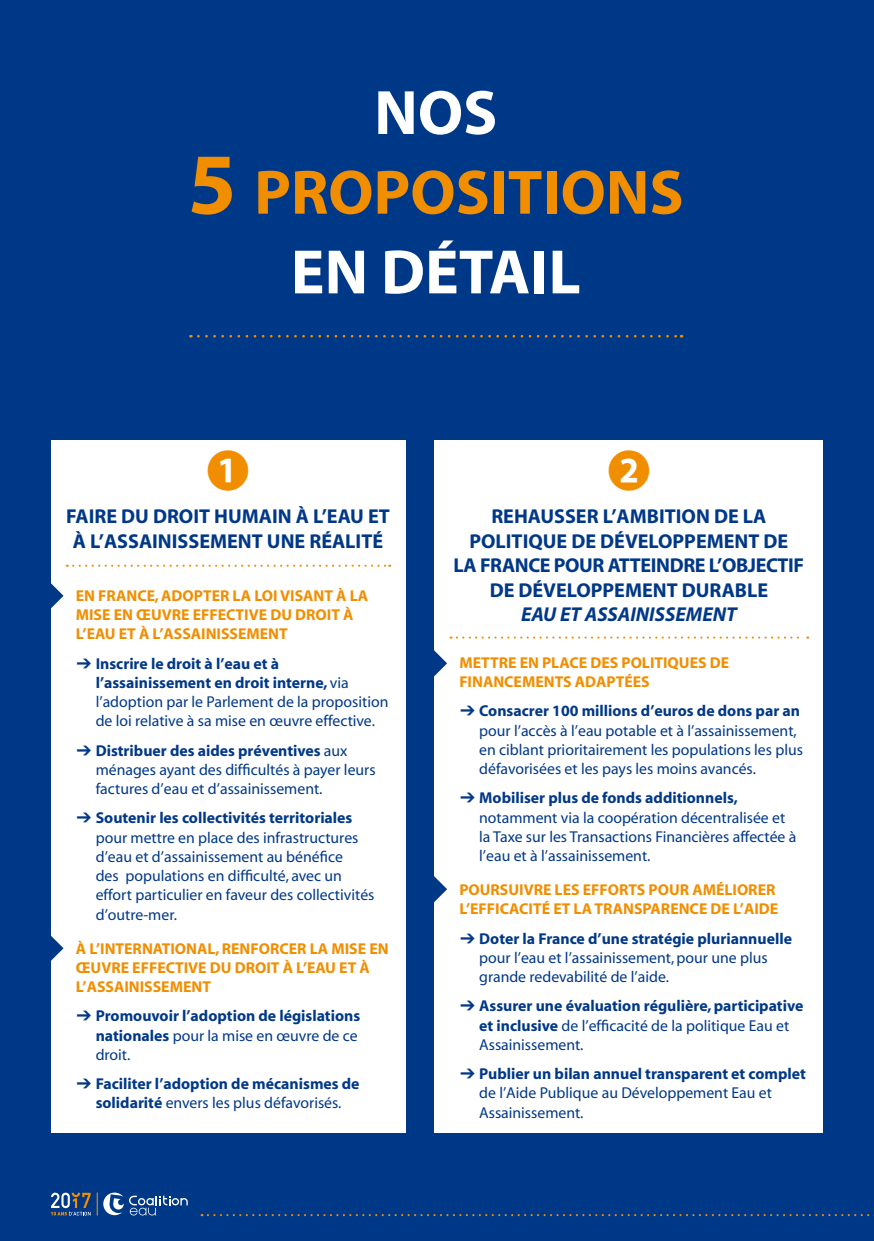
<style>
.page{position:relative;width:874px;height:1241px;background:#fff}
.page>*{position:absolute;margin:0;border:0;box-sizing:border-box;transform-origin:0 0}
.t1{font:700 63.18px/79.6px "Myriad";color:#f18e00;text-align:center}
.t2{font:38.5px "Pictogrammes 2006";color:#f18e00}
.t3{font:700 20.12px "Myriad";color:#003888}
.t4{font:italic 700 20.12px "Myriad";color:#003888}
.t5{font:15.75px/19.2px "Myriad";color:#003888}
.t6{font:700 15.75px/29.2px "Myriad";color:#003888}
.t7{font:700 15.75px "Myriad";color:#f18e00}
.s1{color:#fff}
.s2{font-size:87.5px}
.s3{color:#f18e00}
.s4{font-family:"Pictogrammes 2006";font-weight:400}
.s5{font-weight:700}
.s6{font-family:"Pictogrammes 2006"}
.s7{font-weight:400}
</style>
<div class="page">
<div style="left:0;top:0;width:873px;height:1240px;background:#003888"></div>
<div style="left:51px;top:440px;width:354px;height:692px;background:#fff"></div>
<svg style="left:67px;top:564px;width:323px;height:2px"></svg>
<svg style="left:51px;top:583px;width:12px;height:26px"></svg>
<svg style="left:51px;top:936px;width:12px;height:25px"></svg>
<div style="left:434px;top:440px;width:388px;height:692px;background:#fff"></div>
<svg style="left:450px;top:636px;width:357px;height:2px"></svg>
<svg style="left:434px;top:650px;width:13px;height:27px"></svg>
<svg style="left:434px;top:876px;width:13px;height:27px"></svg>
<svg style="left:51px;top:1192px;width:40px;height:23px"></svg>
<svg style="left:97px;top:1192px;width:91px;height:23px"></svg>
<svg style="left:208px;top:1213px;width:666px;height:2px"></svg>
<svg style="left:198px;top:335px;width:483px;height:2px"></svg>
<h1 class="t1" style="left:188px;top:75px;width:497px"><span class="s1">NOS<br></span><span class="s2">5</span> PROPOSITIONS<br><span class="s1">EN DÉTAIL</span></h1>
<h2 class="t2" style="left:208px;top:450px;width:42px">1</h2>
<p class="t3" style="left:66px;top:506px;width:21px">FAIRE</p>
<p class="t3" style="left:121px;top:506px;width:58px">DU DROIT</p>
<p class="t3" style="left:214px;top:506px;width:28px">HUMAIN</p>
<p class="t3" style="left:295px;top:506px;width:44px">À L’EAU</p>
<p class="t3" style="left:368px;top:506px;width:12px">ET</p>
<p class="t3" style="left:73px;top:530px;width:44px">À L’ASSAINISSEMENT</p>
<p class="t3" style="left:267px;top:530px;width:14px">UNE</p>
<p class="t3" style="left:309px;top:530px;width:34px">RÉALIT</p>
<p class="t3" style="left:372px;top:530px;width:12px">É</p>
<p class="t7" style="left:76px;top:587px;width:42px">EN FRAN</p>
<p class="t7" style="left:137px;top:587px;width:56px">CE, ADOPTER</p>
<p class="t7" style="left:232px;top:587px;width:67px">LA LOI VISANT</p>
<p class="t7" style="left:336px;top:587px;width:24px">À LA</p>
<p class="t7" style="left:76px;top:606px;width:10px">MISE</p>
<p class="t7" style="left:114px;top:606px;width:88px">EN ŒUVRE EFFE</p>
<p class="t7" style="left:226px;top:606px;width:90px">CTIVE DU DROIT</p>
<p class="t7" style="left:343px;top:606px;width:12px">À</p>
<p class="t7" style="left:76px;top:626px;width:21px">L’EAU</p>
<p class="t6" style="left:76px;top:620px;width:205px;text-indent:43px"><span class="s3">ET À L’ASSAINISSEMENT<br></span><span class="s4">›</span> INSCRIRE LE DROIT À L’EAU ET À</p>
<p class="t5" style="left:96px;top:673px;width:294px"><span class="s5">L’ASSAINISSEMENT EN DROIT INTERNE,</span> via l’adoption par le Parlement de la proposition de loi relative à sa mise en œuvre effective.</p>
<p class="t5" style="left:96px;top:741px;width:281px;text-indent:-20px"><span class="s6">›</span> <span class="s5">DISTRIBUER DES AIDES PRÉVENTIVES</span> aux ménages ayant des difficultés à payer leurs factures d’eau et d’assainissement.</p>
<p class="t5" style="left:96px;top:809px;width:280px;text-indent:-20px"><span class="s6">›</span> <span class="s5">SOUTENIR LES COLLECTIVITÉS TERRITORIALES </span>pour mettre en place des infrastructures d’eau et d’assainissement au bénéfice<br>des populations en difficulté, avec un effort particulier en faveur des collectivités d’outre-mer.</p>
<p class="t7" style="left:76px;top:940px;width:35px">ÀL’INTERNATIONAL</p>
<p class="t7" style="left:215px;top:940px;width:17px">, RENFOR</p>
<p class="t7" style="left:279px;top:940px;width:62px">CERLAMISE</p>
<p class="t7" style="left:369px;top:940px;width:10px">EN</p>
<p class="t7" style="left:76px;top:959px;width:66px">ŒUVRE EFFE</p>
<p class="t7" style="left:166px;top:959px;width:90px">CTIVE DU DROIT</p>
<p class="t7" style="left:282px;top:959px;width:35px">À L’EAU</p>
<p class="t7" style="left:339px;top:959px;width:32px">ET À</p>
<p class="t6" style="left:76px;top:972px;width:286px"><span class="s3">L’ASSAINISSEMENT<br></span><span class="s4">›</span> PROMOUVOIR L’ADOPTION DE LÉGISLATIONS</p>
<p class="t5" style="left:96px;top:1026px;width:263px"><span class="s5">NATIONALES</span> pour la mise en œuvre de ce droit.</p>
<p class="t6" style="left:76px;top:1074px;width:285px;line-height:19.2px;text-align:center"><span class="s4">›</span> FACILITER L’ADOPTION DE MÉCANISMES DE<br>SOLIDARITÉ <span class="s7">envers les plus défavorisés.</span></p>
<h2 class="t2" style="left:608px;top:450px;width:42px">2</h2>
<p class="t3" style="left:491px;top:506px;width:50px">REHAUSSER</p>
<p class="t3" style="left:602px;top:506px;width:67px">L’AM BITION</p>
<p class="t3" style="left:713px;top:506px;width:41px">DE LA</p>
<p class="t3" style="left:469px;top:530px;width:11px">POLITI</p>
<p class="t3" style="left:528px;top:530px;width:123px">QUE DE DÉVELOPPEMENT</p>
<p class="t3" style="left:763px;top:530px;width:24px">DE</p>
<p class="t3" style="left:453px;top:555px;width:50px">LA FRAN</p>
<p class="t3" style="left:528px;top:555px;width:39px">CE POUR</p>
<p class="t3" style="left:607px;top:555px;width:12px">ATTEIND</p>
<p class="t3" style="left:683px;top:555px;width:104px">RE L’OBJECTIF</p>
<p class="t3" style="left:489px;top:579px;width:80px">DE DÉVELOPPEMENT</p>
<p class="t3" style="left:681px;top:579px;width:14px">DURA</p>
<p class="t3" style="left:734px;top:579px;width:23px">BLE</p>
<p class="t4" style="left:521px;top:604px;width:217px">EAU ET ASSAINISSEMENT</p>
<p class="t7" style="left:459px;top:654px;width:23px">METTRE</p>
<p class="t7" style="left:519px;top:654px;width:111px">ENPLACE DESPOLITI</p>
<p class="t7" style="left:667px;top:654px;width:21px">QUES</p>
<p class="t7" style="left:709px;top:654px;width:19px">DE</p>
<p class="t7" style="left:459px;top:673px;width:10px">FINAN</p>
<p class="t7" style="left:504px;top:673px;width:20px">CEMENTS</p>
<p class="t6" style="left:459px;top:667px;width:342px;text-indent:115px"><span class="s3">ADAPTÉES<br></span><span class="s4">›</span> CONSACRER 100 MILLIONS D’EUROS DE DONS PAR AN</p>
<p class="t5" style="left:479px;top:721px;width:325px">pour l’accès à l’eau potable et à l’assainissement, en ciblant prioritairement les populations les plus défavorisées et les pays les moins avancés.</p>
<p class="t5" style="left:479px;top:789px;width:318px;text-indent:-20px"><span class="s6">›</span> <span class="s5">MOBILISER PLUS DE FONDS ADDITIONNELS, </span>notamment via la coopération décentralisée et la Taxe sur les Transactions Financières affectée à l’eau et à l’assainissement.</p>
<p class="t7" style="left:459px;top:881px;width:20px">POURSUI</p>
<p class="t7" style="left:523px;top:881px;width:40px">VRE LES</p>
<p class="t7" style="left:582px;top:881px;width:10px">EFFORTS</p>
<p class="t7" style="left:648px;top:881px;width:11px">POUR</p>
<p class="t7" style="left:692px;top:881px;width:42px">AMÉLIORER</p>
<p class="t7" style="left:459px;top:900px;width:19px">L’EFFI</p>
<p class="t7" style="left:499px;top:900px;width:106px">CACITÉ ET LA TRANSPAREN</p>
<p class="t6" style="left:459px;top:894px;width:334px;text-indent:230px"><span class="s3">CE DE L’AI DE </span><span class="s4">›</span> DOTER LA FRANCE D’UNE STRATÉGIE PLURIANNUELLE</p>
<p class="t5" style="left:479px;top:948px;width:290px">pour l’eau et l’assainissement, pour une plus grande redevabilité de l’aide.</p>
<p class="t6" style="left:479px;top:996px;width:325px;line-height:19.2px;text-indent:-20px"><span class="s4">›</span> ASSURER UNE ÉVALUATION RÉGULIÈRE, PARTICIPATIVE<br>ET INCLUSIVE <span class="s7">de l’efficacité de la politique Eau et<br>Assainissement.</span></p>
<p class="t5" style="left:479px;top:1064px;width:328px;text-indent:-20px"><span class="s6">›</span> <span class="s5">PUBLIER UN BILAN ANNUEL TRANSPARENT ET COMPLET </span>de l’Aide Publique au Développement Eau et<br>Assainissement.</p>
</div>
